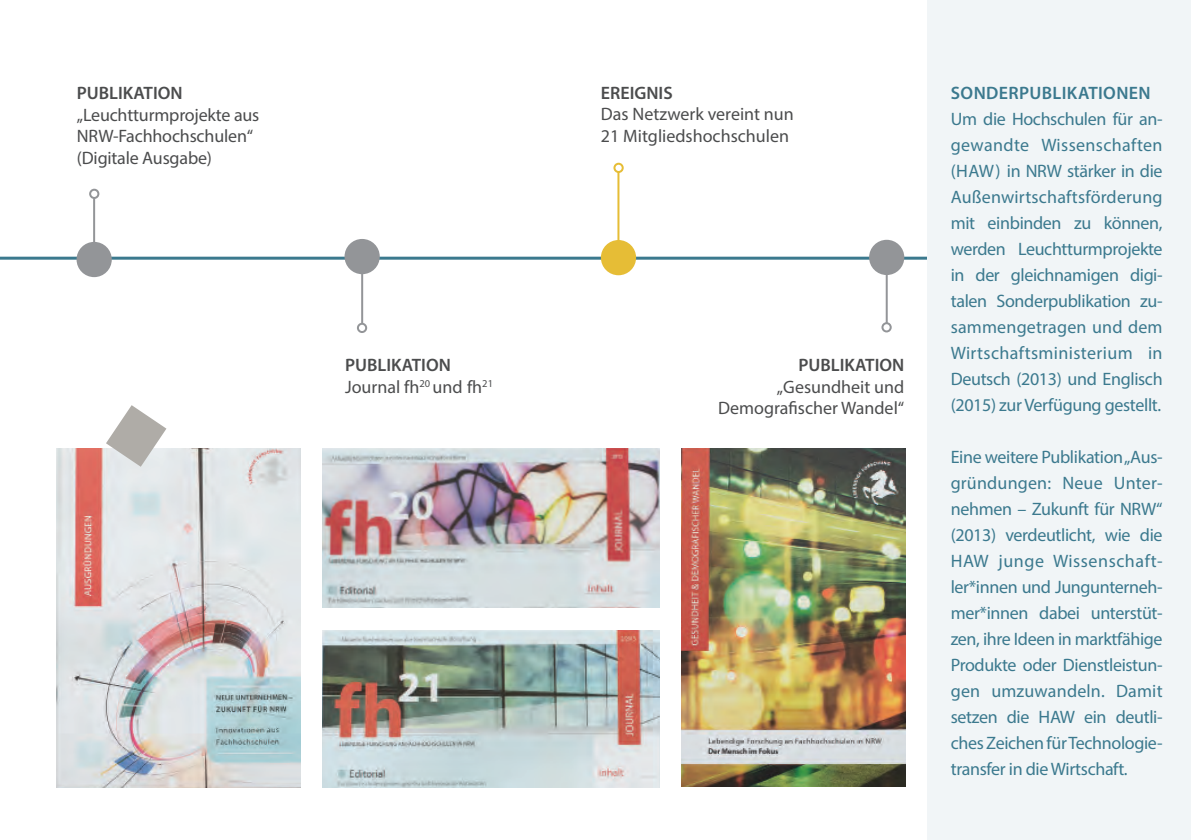
<style>
.page{position:relative;width:1191px;height:840px;background:#fff}
.page>*{position:absolute;margin:0;border:0;box-sizing:border-box;transform-origin:0 0}
.t1{font:18px/26px "Myriad Pro";letter-spacing:-.02em;color:#3b798e;text-align:justify}
.t2{font:18px/21.6px "Myriad Pro";color:#4b4c4d}
.t3{font:600 18px "Myriad Pro";color:#4b4c4d}
.t4{font:600 18px "Myriad Pro";letter-spacing:.02em;color:#3b798e}
.s1{font-weight:600}
</style>
<div class="page">
<hr style="left:0;top:256px;width:1191px;height:3px;background:#3b798e">
<div style="left:927px;top:0;width:264px;height:839px;background:#f1f5f7"></div>
<img style="left:681px;top:448px;width:224px;height:338px">
<img style="left:323px;top:448px;width:336px;height:159px">
<img style="left:323px;top:630px;width:336px;height:157px">
<div style="left:89px;top:189px;width:10px;height:10px;border:2px solid #939598;border-radius:50%"></div>
<div style="left:77px;top:242px;width:35px;height:35px;background:#939598;border-radius:50%"></div>
<hr style="left:93px;top:198px;width:2px;height:47px;background:#939598">
<div style="left:357px;top:322px;width:10px;height:11px;border:2px solid #939598;border-radius:50%"></div>
<div style="left:344px;top:239px;width:36px;height:35px;background:#939598;border-radius:50%"></div>
<hr style="left:361px;top:271px;width:2px;height:52px;background:#939598">
<div style="left:881px;top:322px;width:10px;height:10px;border:2px solid #939598;border-radius:50%"></div>
<div style="left:869px;top:240px;width:35px;height:35px;background:#939598;border-radius:50%"></div>
<hr style="left:885px;top:272px;width:2px;height:51px;background:#939598">
<div style="left:613px;top:163px;width:10px;height:10px;border:2px solid #e6bd36;border-radius:50%"></div>
<hr style="left:617px;top:171px;width:2px;height:72px;background:#e6bd36">
<div style="left:601px;top:240px;width:35px;height:35px;background:#e6bd36;border-radius:50%"></div>
<img style="left:57px;top:448px;width:243px;height:339px">
<svg style="left:106px;top:405px;width:60px;height:61px"></svg>
<p class="t3" style="left:77px;top:81px;width:107px">PUBLIKATION</p>
<p class="t2" style="left:77px;top:103px;width:184px">„Leuchtturmprojekte aus<br>NRW-Fachhochschulen“ (Digitale Ausgabe)</p>
<p class="t3" style="left:601px;top:81px;width:73px">EREIGNIS</p>
<p class="t2" style="left:601px;top:103px;width:194px">Das Netzwerk vereint nun<br>21 Mitgliedshochschulen</p>
<p class="t2" style="left:345px;top:354px;width:149px"><span class="s1">PUBLIKATION<br></span>Journal fh<sup>20</sup> und fh<sup>21</sup></p>
<p class="t3" style="left:798px;top:353px;width:107px">PUBLIKATION</p>
<p class="t2" style="left:718px;top:375px;width:188px;text-align:right">„Gesundheit und<br>Demografischer Wandel“</p>
<p class="t4" style="left:951px;top:81px;width:201px">SONDERPUBLIKATIONEN</p>
<p class="t1" style="left:950px;top:105px;width:213px">Um die Hochschulen für an&shy;gewandte Wissenschaften (HAW) in NRW stärker in die Außenwirtschaftsförderung mit einbinden zu können, werden Leuchtturmprojekte in der gleichnamigen digi&shy;talen Sonderpublikation zu&shy;sammengetragen und dem Wirtschaftsministerium in Deutsch (2013) und Englisch (2015) zur Verfügung gestellt.</p>
<p class="t1" style="left:950px;top:443px;width:213px">Eine weitere Publikation „Aus&shy;gründungen: Neue Unter&shy;nehmen – Zukunft für NRW“ (2013) verdeutlicht, wie die HAW junge Wissenschaft&shy;ler*innen und Jungunterneh&shy;mer*innen dabei unterstüt&shy;zen, ihre Ideen in marktfähige Produkte oder Dienstleistun&shy;gen umzuwandeln. Damit setzen die HAW ein deutli&shy;ches Zeichen für Technologie&shy;transfer in die Wirtschaft.</p>
</div>
